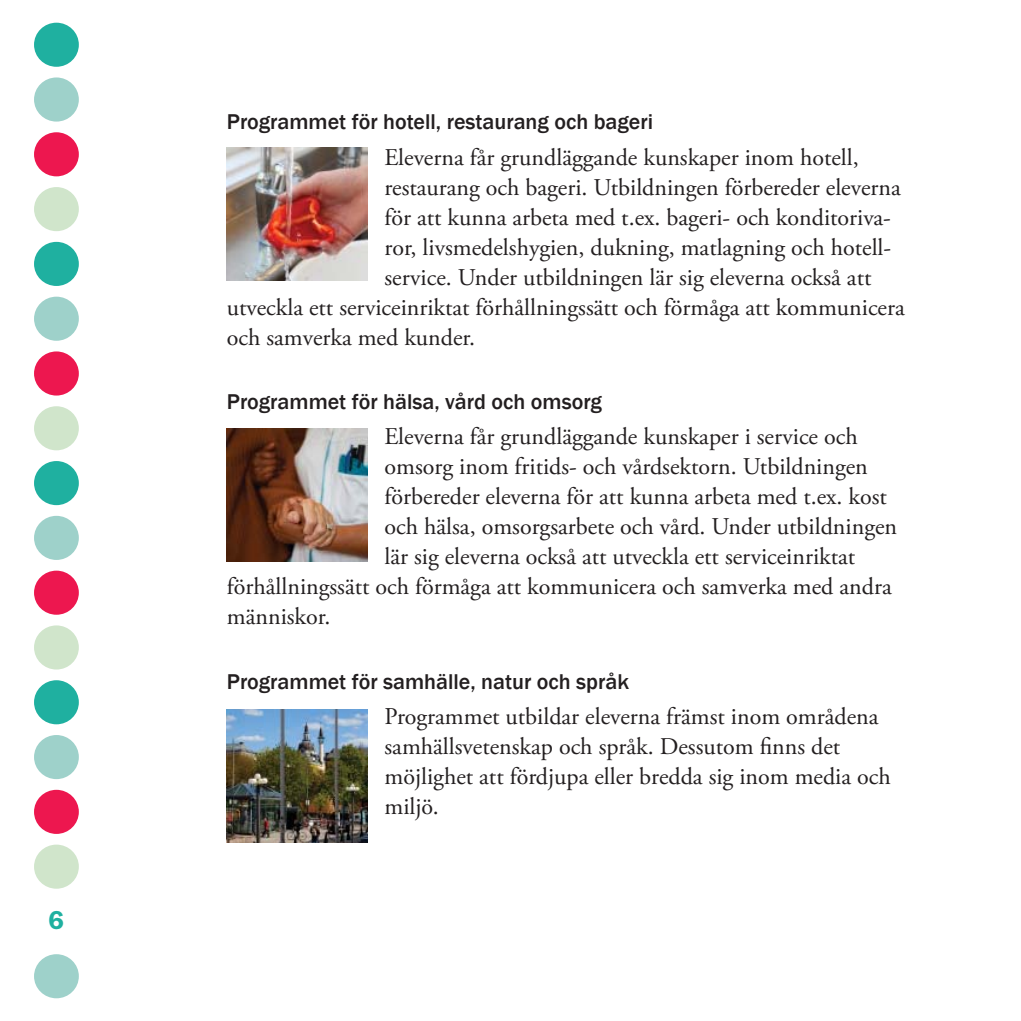
<style>
.page{position:relative;width:1021px;height:1021px;background:#fff}
.page>*{position:absolute;margin:0;border:0;box-sizing:border-box;transform-origin:0 0}
.t1{font:600 26px "ITC Franklin Gothic Std";color:#1fb0a0}
.t2{font:24px/30px "Adobe Garamond Pro";color:#231f20}
.t3{font:500 22px "Franklin Gothic";color:#231f20}
</style>
<div class="page">
<div style="left:34px;top:77px;width:45px;height:45px;background:#9ed1ca;border-radius:50%"></div>
<div style="left:34px;top:23px;width:45px;height:44px;background:#1fb0a0;border-radius:50%"></div>
<div style="left:34px;top:132px;width:45px;height:44px;background:#ed174f;border-radius:50%"></div>
<div style="left:34px;top:187px;width:45px;height:44px;background:#d0e5cb;border-radius:50%"></div>
<div style="left:34px;top:516px;width:45px;height:44px;background:#9ed1ca;border-radius:50%"></div>
<div style="left:34px;top:789px;width:45px;height:44px;background:#ed174f;border-radius:50%"></div>
<div style="left:34px;top:242px;width:45px;height:44px;background:#1fb0a0;border-radius:50%"></div>
<div style="left:34px;top:570px;width:45px;height:44px;background:#ed174f;border-radius:50%"></div>
<div style="left:34px;top:844px;width:45px;height:44px;background:#d0e5cb;border-radius:50%"></div>
<div style="left:34px;top:297px;width:45px;height:44px;background:#9ed1ca;border-radius:50%"></div>
<div style="left:34px;top:625px;width:45px;height:44px;background:#d0e5cb;border-radius:50%"></div>
<div style="left:34px;top:406px;width:45px;height:44px;background:#d0e5cb;border-radius:50%"></div>
<div style="left:34px;top:680px;width:45px;height:44px;background:#1fb0a0;border-radius:50%"></div>
<div style="left:34px;top:351px;width:45px;height:44px;background:#ed174f;border-radius:50%"></div>
<div style="left:34px;top:461px;width:45px;height:44px;background:#1fb0a0;border-radius:50%"></div>
<div style="left:34px;top:735px;width:45px;height:44px;background:#9ed1ca;border-radius:50%"></div>
<div style="left:34px;top:954px;width:45px;height:44px;background:#9ed1ca;border-radius:50%"></div>
<img style="left:227px;top:147px;width:140px;height:133px">
<img style="left:227px;top:428px;width:140px;height:133px">
<img style="left:227px;top:709px;width:140px;height:133px">
<p class="t1" style="left:49px;top:910px;width:17px">6</p>
<p class="t3" style="left:227px;top:109px;width:428px">Programmet för hotell, restaurang och bageri</p>
<p class="t2" style="left:384px;top:144px;width:475px">Eleverna får grundläggande kunskaper inom hotell,</p>
<p class="t2" style="left:384px;top:174px;width:517px">restaurang och bageri. Utbildningen förbereder eleverna</p>
<p class="t2" style="left:384px;top:204px;width:508px">för att kunna arbeta med t.ex. bageri- och konditoriva-</p>
<p class="t2" style="left:384px;top:234px;width:508px">ror, livsmedelshygien, dukning, matlagning och hotell-</p>
<p class="t2" style="left:384px;top:264px;width:488px">service. Under utbildningen lär sig eleverna också att</p>
<p class="t2" style="left:227px;top:294px;width:679px">utveckla ett serviceinriktat förhållningssätt och förmåga att kommunicera</p>
<p class="t2" style="left:227px;top:324px;width:250px">och samverka med kunder.</p>
<p class="t3" style="left:227px;top:388px;width:376px">Programmet för hälsa, vård och omsorg</p>
<p class="t2" style="left:384px;top:424px;width:474px">Eleverna får grundläggande kunskaper i service och</p>
<p class="t2" style="left:384px;top:454px;width:485px">omsorg inom fritids- och vårdsektorn. Utbildningen</p>
<p class="t2" style="left:384px;top:484px;width:504px">förbereder eleverna för att kunna arbeta med t.ex. kost</p>
<p class="t2" style="left:384px;top:514px;width:514px">och hälsa, omsorgsarbete och vård. Under utbildningen</p>
<p class="t2" style="left:384px;top:544px;width:472px">lär sig eleverna också att utveckla ett serviceinriktat</p>
<p class="t2" style="left:227px;top:574px;width:666px">förhållningssätt och förmåga att kommunicera och samverka med andra</p>
<p class="t2" style="left:227px;top:604px;width:105px">människor.</p>
<p class="t3" style="left:227px;top:668px;width:403px">Programmet för samhälle, natur och språk</p>
<p class="t2" style="left:384px;top:703px;width:507px">Programmet utbildar eleverna främst inom områdena samhällsvetenskap och språk. Dessutom finns det möjlighet att fördjupa eller bredda sig inom media och miljö.</p>
</div>
